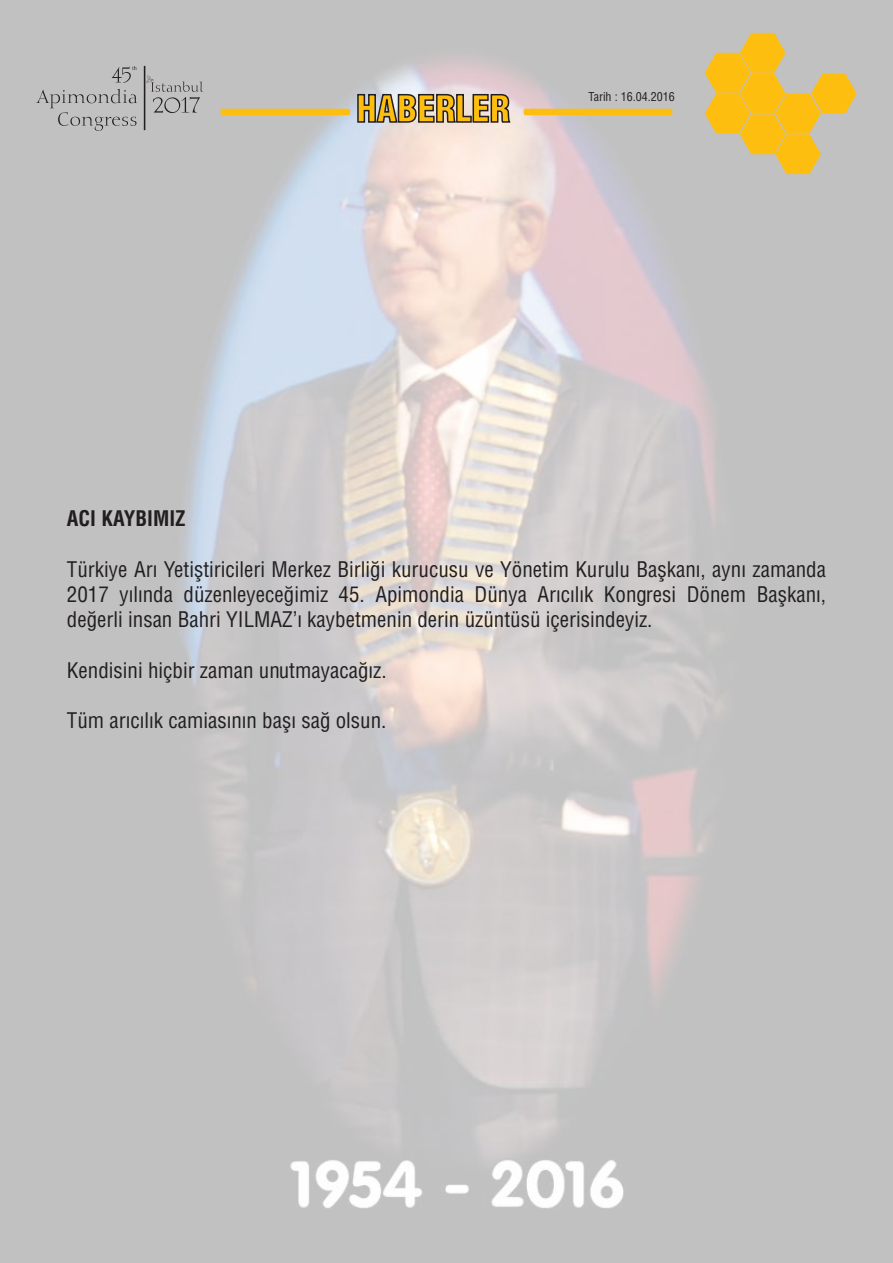
<style>
.page{position:relative;width:893px;height:1263px;background:#fff}
.page>*{position:absolute;margin:0;border:0;box-sizing:border-box;transform-origin:0 0}
.t1{font:36.3px "Helvetica Condensed Black Tr";color:#febe10}
.t2{font:21px/25.2px "Helvetica Cond Normal Tr";color:#231f20;text-align:justify}
.t3{font:21px "Helvetica Cond Bold Tr";color:#231f20}
.t4{font:12px "Helvetica Cond Normal Tr";color:#231f20}
</style>
<div class="page">
<svg style="left:36px;top:89px;width:101px;height:42px;background:#b2b2b2"></svg>
<hr style="left:144px;top:66px;width:1px;height:64px;background:#231f20">
<svg style="left:147px;top:76px;width:56px;height:37px;background:#afaeaf"></svg>
<svg style="left:112px;top:66px;width:25px;height:17px"></svg>
<svg style="left:705px;top:33px;width:152px;height:141px;background:#dfbf66"></svg>
<svg style="left:220px;top:109px;width:130px;height:6px"></svg>
<svg style="left:523px;top:109px;width:149px;height:6px"></svg>
<svg style="left:356px;top:78px;width:155px;height:110px;background:#dbcfcc"></svg>
<h1 class="t1" style="left:356px;top:86px;width:155px">HABERLER</h1>
<p class="t4" style="left:588px;top:89px;width:88px">Tarih : 16.04.2016</p>
<p class="t3" style="left:67px;top:506px;width:120px">ACI KAYBIMIZ</p>
<p class="t2" style="left:67px;top:556px;width:761px">Türkiye Arı Yetiştiricileri Merkez Birliği kurucusu ve Yönetim Kurulu Başkanı, aynı zamanda 2017 yılında düzenleyeceğimiz 45. Apimondia Dünya Arıcılık Kongresi Dönem Başkanı, değerli insan Bahri YILMAZ’ı kaybetmenin derin üzüntüsü içerisindeyiz.</p>
<p class="t2" style="left:67px;top:657px;width:321px">Kendisini hiçbir zaman unutmayacağız.</p>
<p class="t2" style="left:67px;top:707px;width:321px">Tüm arıcılık camiasının başı sağ olsun.</p>
</div>
